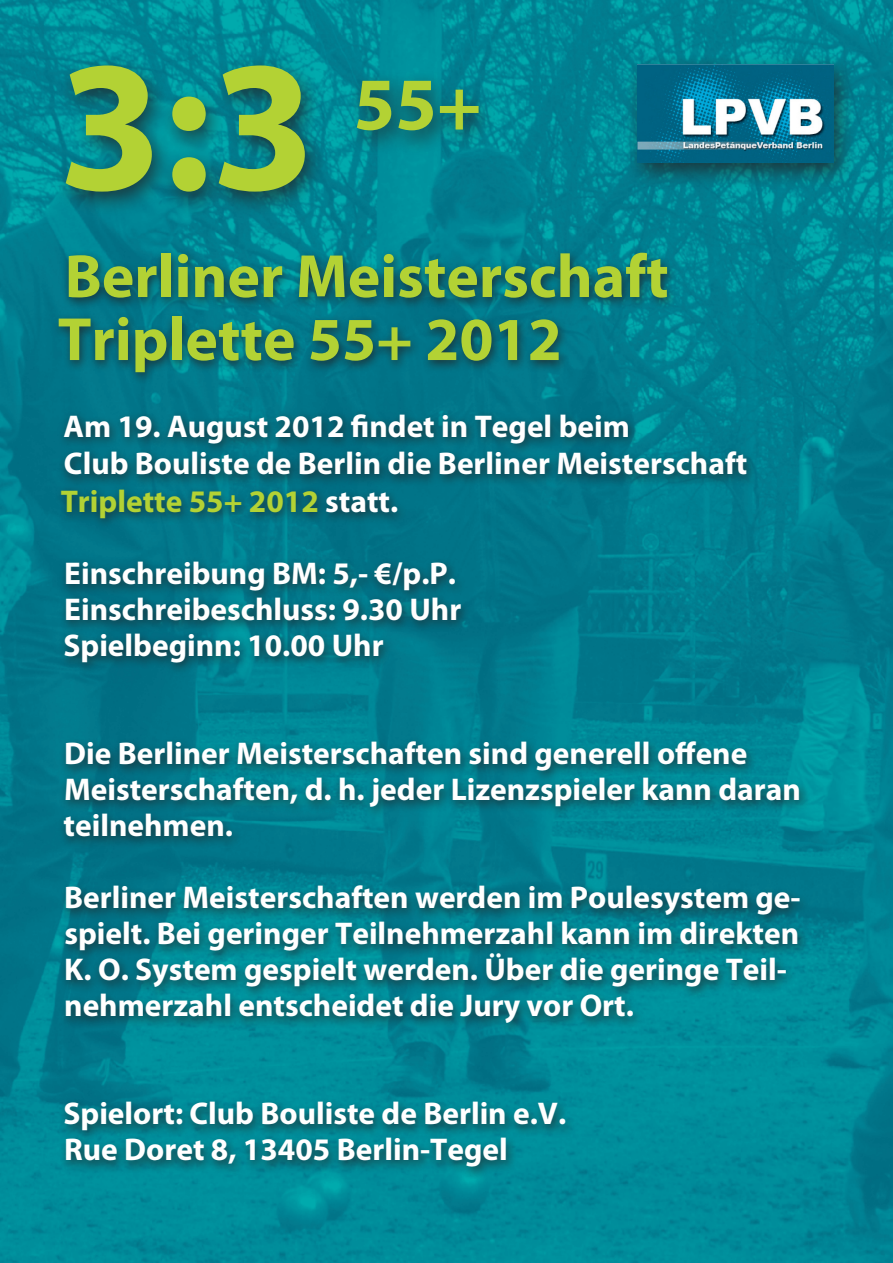
<style>
.page{position:relative;width:893px;height:1263px;background:#fff}
.page>*{position:absolute;margin:0;border:0;box-sizing:border-box;transform-origin:0 0}
.Text{font:700 187.65px "Myriad Pro";color:#b3d234}
.Text-2{font:700 75px "Myriad Pro";color:#b3d234}
.Text-3{font:700 61.5px "Myriad Pro";color:#b3d234}
.Text-4{font:700 31.5px/36px "Myriad Pro";color:#fff}
.s1{color:#b3d234}
</style>
<div class="page">
<img style="left:0;top:0;width:893px;height:1263px">
<div style="left:51px;top:247px;width:759px;height:932px;background:#231f20;opacity:.75"></div>
<div style="left:50px;top:53px;width:448px;height:164px;background:#231f20;opacity:.75"></div>
<div style="left:622px;top:52px;width:234px;height:136px;background:#231f20;opacity:.75"></div>
<img style="left:638px;top:65px;width:195px;height:98px">
<p class="Text" style="left:59px;top:4px;width:259px">3:3</p>
<p class="Text-2" style="left:354px;top:55px;width:129px">55+</p>
<p class="Text-3" style="left:65px;top:236px;width:605px">Berliner Meisterschaft</p>
<p class="Text-3" style="left:58px;top:299px;width:505px">Triplette 55+ 2012</p>
<p class="Text-4" style="left:61px;top:406px;width:688px;line-height:37.5px">Am 19. August 2012 findet in Tegel beim<br>Club Bouliste de Berlin die Berliner Meisterschaft<br><span class="s1">Triplette 55+ 2012</span> statt.</p>
<p class="Text-4" style="left:64px;top:554px;width:393px">Einschreibung BM: 5,- €/p.P.</p>
<p class="Text-4" style="left:64px;top:590px;width:399px">Einschreibeschluss: 9.30 Uhr</p>
<p class="Text-4" style="left:64px;top:626px;width:322px">Spielbeginn: 10.00 Uhr</p>
<p class="Text-4" style="left:64px;top:734px;width:739px">Die Berliner Meisterschaften sind generell offene<br>Meisterschaften, d. h. jeder Lizenzspieler kann daran teilnehmen.</p>
<p class="Text-4" style="left:64px;top:878px;width:738px">Berliner Meisterschaften werden im Poulesystem ge&shy;spielt. Bei geringer Teilnehmerzahl kann im direkten K. O. System gespielt werden. Über die geringe Teil&shy;nehmerzahl entscheidet die Jury vor Ort.</p>
<p class="Text-4" style="left:64px;top:1094px;width:504px">Spielort: Club Bouliste de Berlin e.V.</p>
<p class="Text-4" style="left:64px;top:1130px;width:445px">Rue Doret 8, 13405 Berlin-Tegel</p>
</div>
